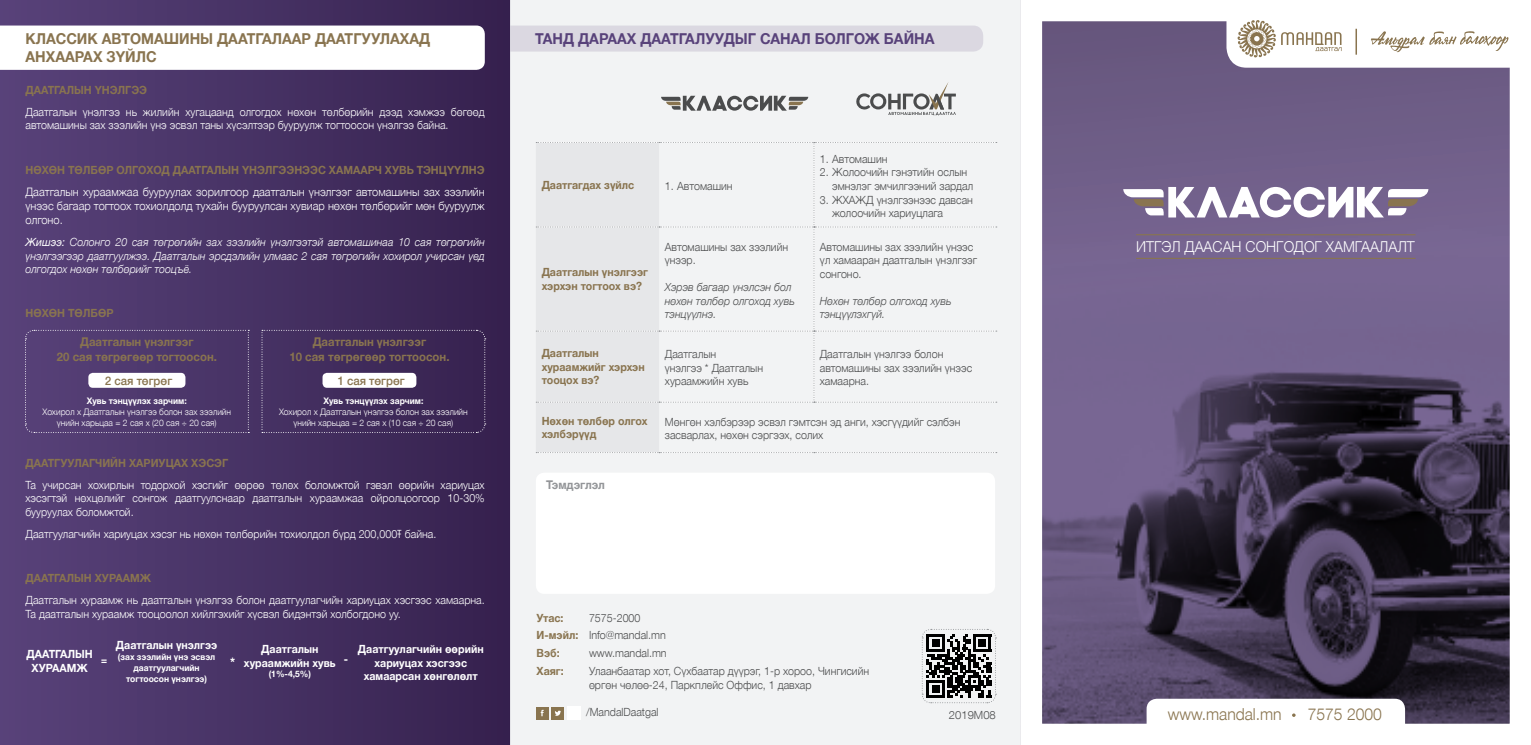
<style>
.page{position:relative;width:1531px;height:745px;background:#fff}
.page>*{position:absolute;margin:0;border:0;box-sizing:border-box;transform-origin:0 0}
.t1{font:300 16.5px "GEEKS Helvetica Neue";color:#89744f;scale:.95 1}
.t2{font:700 15px/18px "GEEKS Helvetica Neue Cyr";color:#89744f;scale:.95 1}
.t3{font:700 15px "GEEKS Helvetica Neue Cyr";color:#58427a;scale:.95 1}
.t4{font:300 15px "GEEKS Helvetica Neue";color:#fff;scale:.95 1}
.t5{font:700 13.05px "GEEKS Helvetica Neue";color:#fff;scale:.95 1}
.t6{font:700 12px "GEEKS Helvetica Neue";color:#89744f;scale:.95 1}
.t7{font:500 12px "GEEKS Helvetica Neue";color:#89744f;scale:.95 1}
.t8{font:700 12px "GEEKS Helvetica Neue";color:#939598;scale:.95 1}
.t9{font:300 11.7px/14px "GEEKS Helvetica Neue";color:#fff;text-align:justify;scale:.95 1}
.t10{font:300 11.25px/13.5px "GEEKS Helvetica Neue";color:#fff;scale:.95 1}
.t11{font:300 11.25px/13.5px "GEEKS Helvetica Neue";color:#4b4c4d;scale:.95 1}
.t12{font:700 11.25px/13.5px "GEEKS Helvetica Neue Cyr";color:#89744f;scale:.95 1}
.t13{font:italic 300 11.25px/13.5px "GEEKS Helvetica Neue";color:#fff;text-align:justify;scale:.95 1}
.t14{font:700 11.25px/13.5px "GEEKS Helvetica Neue";color:#fff;text-align:center;scale:.95 1}
.t15{font:italic 300 11.25px/13.5px "GEEKS Helvetica Neue";color:#4b4c4d;scale:.95 1}
.t16{font:700 11.25px "GEEKS Helvetica Neue";color:#89744f;scale:.95 1}
.t17{font:300 11.25px "GEEKS Helvetica Neue";color:#4b4c4d}
.t18{font:700 10.5px "GEEKS Helvetica Neue";color:#fff;scale:.95 1}
.t19{font:300 9px/10.8px "GEEKS Helvetica Neue";color:#fff;text-align:center;scale:.95 1}
.t20{font:700 9px/10.8px "GEEKS Helvetica Neue";color:#fff;text-align:center;scale:.95 1}
.s1{font-weight:400}
.s2{font-family:"MAK Helios";font-weight:400}
</style>
<div class="page">
<svg style="left:1043px;top:22px;width:466px;height:700px;background:#594c6e"></svg>
<div style="left:0;top:0;width:510px;height:744px;background:linear-gradient(to right,#59437a,#35214e)"></div>
<div style="left:510px;top:0;width:510px;height:744px;background:#f2f3f4"></div>
<div style="left:510px;top:26px;width:473px;height:26px;background:#dbd8e1"></div>
<div style="left:536px;top:472px;width:459px;height:121px;background:#fff;border-radius:9px"></div>
<svg style="left:536px;top:142px;width:461px;height:311px"></svg>
<div style="left:536px;top:706px;width:13px;height:13px;background:#89744f"></div>
<svg style="left:541px;top:709px;width:3px;height:6px"></svg>
<div style="left:551px;top:706px;width:13px;height:13px;background:#89744f"></div>
<svg style="left:555px;top:710px;width:6px;height:5px"></svg>
<svg style="left:0;top:26px;width:485px;height:44px"></svg>
<svg style="left:262px;top:329px;width:224px;height:104px;background:#4b3864"></svg>
<svg style="left:25px;top:329px;width:224px;height:104px;background:#5b4778"></svg>
<svg style="left:855px;top:82px;width:101px;height:33px"></svg>
<svg style="left:921px;top:628px;width:75px;height:75px"></svg>
<div style="left:932px;top:685px;width:7px;height:7px;background:#000"></div>
<svg style="left:1123px;top:187px;width:305px;height:30px"></svg>
<svg style="left:661px;top:96px;width:147px;height:15px"></svg>
<hr style="left:1136px;top:234px;width:279px;height:1px;background:#89744f">
<hr style="left:1136px;top:258px;width:279px;height:1px;background:#89744f">
<svg style="left:567px;top:706px;width:13px;height:13px"></svg>
<div style="left:1226px;top:0;width:305px;height:68px;background:#fff;border-radius:20px"></div>
<svg style="left:1371px;top:31px;width:138px;height:21px"></svg>
<svg style="left:1237px;top:20px;width:104px;height:38px"></svg>
<hr style="left:1355px;top:29px;width:2px;height:26px;background:#89744f">
<svg style="left:1146px;top:698px;width:259px;height:26px"></svg>
<p class="t2" style="left:26px;top:30px;width:427px">КЛАССИК АВТОМАШИНЫ ДААТГАЛААР ДААТГУУЛАХАД<br>АНХААРАХ ЗҮЙЛС</p>
<p class="t12" style="left:26px;top:83px;width:130px">ДААТГАЛЫН ҮНЭЛГЭЭ</p>
<p class="t10" style="left:26px;top:105px;width:485px">Даатгалын үнэлгээ нь жилийн хугацаанд олгогдох нөхөн төлбөрийн дээд хэмжээ бөгөөд автомашины зах зээлийн үнэ эсвэл таны хүсэлтээр бууруулж тогтоосон үнэлгээ байна.</p>
<p class="t12" style="left:26px;top:163px;width:485px">НӨХӨН ТӨЛБӨР ОЛГОХОД ДААТГАЛЫН ҮНЭЛГЭЭНЭЭС ХАМААРЧ ХУВЬ ТЭНЦҮҮЛНЭ</p>
<p class="t9" style="left:26px;top:185px;width:485px">Даатгалын хураамжаа бууруулах зорилгоор даатгалын үнэлгээг автомашины зах зээлийн үнээс багаар тогтоох тохиолдолд тухайн бууруулсан хувиар нөхөн төлбөрийг мөн бууруулж олгоно.</p>
<p class="t13" style="left:26px;top:235px;width:485px"><span class="s1">Жишээ:</span> Солонго 20 сая төгрөгийн зах зээлийн үнэлгээтэй автомашинаа 10 сая төгрөгийн үнэлгээгээр даатгуулжээ. Даатгалын эрсдэлийн улмаас 2 сая төгрөгийн хохирол учирсан үед олгогдох нөхөн төлбөрийг тооцъё.</p>
<p class="t16" style="left:26px;top:307px;width:94px">НӨХӨН ТӨЛБӨР</p>
<p class="t6" style="left:80px;top:335px;width:121px">Даатгалын үнэлгээг</p>
<p class="t6" style="left:57px;top:350px;width:170px">20 сая төгрөгөөр тогтоосон.</p>
<p class="t6" style="left:313px;top:335px;width:121px">Даатгалын үнэлгээг</p>
<p class="t6" style="left:289px;top:350px;width:170px">10 сая төгрөгөөр тогтоосон.</p>
<p class="t7" style="left:105px;top:373px;width:72px">2 сая төгрөг</p>
<p class="t7" style="left:337px;top:373px;width:72px">1 сая төгрөг</p>
<p class="t20" style="left:87px;top:395px;width:107px">Хувь тэнцүүлэх зарчим:</p>
<p class="t19" style="left:42px;top:406px;width:200px">Хохирол х Даатгалын үнэлгээ болон зах зээлийн үнийн харьцаа = 2 сая х (20 сая ÷ 20 сая)</p>
<p class="t20" style="left:323px;top:395px;width:107px">Хувь тэнцүүлэх зарчим:</p>
<p class="t19" style="left:279px;top:406px;width:200px">Хохирол х Даатгалын үнэлгээ болон зах зээлийн үнийн харьцаа = 2 сая х (10 сая ÷ 20 сая)</p>
<p class="t12" style="left:26px;top:456px;width:215px">ДААТГУУЛАГЧИЙН ХАРИУЦАХ ХЭСЭГ</p>
<p class="t10" style="left:26px;top:478px;width:485px;text-align:justify">Та учирсан хохирлын тодорхой хэсгийг өөрөө төлөх боломжтой гэвэл өөрийн хариуцах хэсэгтэй нөхцөлийг сонгож даатгуулснаар даатгалын хураамжаа ойролцоогоор 10-30% бууруулах боломжтой.</p>
<p class="t10" style="left:26px;top:527px;width:434px">Даатгуулагчийн хариуцах хэсэг нь нөхөн төлбөрийн тохиолдол бүрд 200,000<span class="s2">₮</span> байна.</p>
<p class="t12" style="left:26px;top:571px;width:134px">ДААТГАЛЫН ХУРААМЖ</p>
<p class="t10" style="left:26px;top:593px;width:485px">Даатгалын хураамж нь даатгалын үнэлгээ болон даатгуулагчийн хариуцах хэсгээс хамаарна.<br>Та даатгалын хураамж тооцоолол хийлгэхийг хүсвэл бидэнтэй холбогдоно уу.</p>
<p class="t14" style="left:27px;top:647px;width:71px">ДААТГАЛЫН</p>
<p class="t14" style="left:32px;top:660px;width:61px">ХУРААМЖ</p>
<p class="t18" style="left:101px;top:654px;width:8px">=</p>
<p class="t14" style="left:116px;top:638px;width:108px">Даатгалын үнэлгээ</p>
<p class="t20" style="left:118px;top:651px;width:104px">(зах зээлийн үнэ эсвэл</p>
<p class="t20" style="left:126px;top:662px;width:87px">даатгуулагчийн тогтоосон үнэлгээ)</p>
<p class="t5" style="left:230px;top:655px;width:7px">*</p>
<p class="t14" style="left:244px;top:642px;width:98px">Даатгалын хураамжийн хувь</p>
<p class="t20" style="left:269px;top:668px;width:46px">(1%-4,5%)</p>
<p class="t14" style="left:344px;top:652px;width:6px">-</p>
<p class="t14" style="left:358px;top:642px;width:134px">Даатгуулагчийн өөрийн хариуцах хэсгээс хамаарсан хөнгөлөлт</p>
<p class="t3" style="left:535px;top:30px;width:422px">ТАНД ДАРААХ ДААТГАЛУУДЫГ САНАЛ БОЛГОЖ БАЙНА</p>
<p class="t12" style="left:542px;top:178px;width:99px">Даатгагдах зүйлс</p>
<p class="t11" style="left:665px;top:179px;width:73px">1. Автомашин</p>
<p class="t12" style="left:542px;top:265px;width:113px">Даатгалын үнэлгээг хэрхэн тогтоох вэ?</p>
<p class="t11" style="left:665px;top:240px;width:131px">Автомашины зах зээлийн үнээр.</p>
<p class="t15" style="left:665px;top:280px;width:138px">Хэрэв багаар үнэлсэн бол нөхөн төлбөр олгоход хувь тэнцүүлнэ.</p>
<p class="t12" style="left:542px;top:346px;width:110px">Даатгалын хураамжийг хэрхэн тооцох вэ?</p>
<p class="t11" style="left:665px;top:347px;width:56px">Даатгалын</p>
<p class="t11" style="left:665px;top:361px;width:105px">үнэлгээ * Даатгалын хураамжийн хувь</p>
<p class="t11" style="left:820px;top:152px;width:73px">1. Автомашин</p>
<p class="t11" style="left:832px;top:166px;width:150px;text-indent:-12px">2. Жолоочийн гэнэтийн ослын эмнэлэг эмчилгээний зардал</p>
<p class="t11" style="left:832px;top:193px;width:150px;text-indent:-12px">3. ЖХАЖД үнэлгээнээс давсан жолоочийн хариуцлага</p>
<p class="t11" style="left:820px;top:240px;width:167px">Автомашины зах зээлийн үнээс үл хамааран даатгалын үнэлгээг сонгоно.</p>
<p class="t15" style="left:820px;top:294px;width:140px">Нөхөн төлбөр олгоход хувь тэнцүүлэхгүй.</p>
<p class="t11" style="left:820px;top:347px;width:162px">Даатгалын үнэлгээ болон автомашины зах зээлийн үнээс хамаарна.</p>
<p class="t12" style="left:542px;top:414px;width:113px">Нөхөн төлбөр олгох хэлбэрүүд</p>
<p class="t11" style="left:665px;top:415px;width:313px">Мөнгөн хэлбэрээр эсвэл гэмтсэн эд анги, хэсгүүдийг сэлбэн засварлах, нөхөн сэргээх, солих</p>
<p class="t8" style="left:546px;top:477px;width:63px">Тэмдэглэл</p>
<p class="t16" style="left:536px;top:611px;width:30px">Утас:</p>
<p class="t16" style="left:536px;top:629px;width:45px">И-мэйл:</p>
<p class="t16" style="left:536px;top:646px;width:26px">Вэб:</p>
<p class="t16" style="left:536px;top:664px;width:30px">Хаяг:</p>
<p class="t11" style="left:589px;top:610px;width:56px">7575-2000</p>
<p class="t11" style="left:589px;top:628px;width:82px">Info@mandal.mn</p>
<p class="t11" style="left:589px;top:646px;width:83px">www.mandal.mn</p>
<p class="t11" style="left:589px;top:664px;width:296px">Улаанбаатар хот, Сүхбаатар дүүрэг, 1-р хороо, Чингисийн өргөн чөлөө-24, Паркплейс Оффис, 1 давхар</p>
<p class="t11" style="left:586px;top:705px;width:78px">/MandalDaatgal</p>
<p class="t17" style="left:949px;top:708px;width:48px">2019M08</p>
<p class="t4" style="left:1136px;top:238px;width:295px">ИТГЭЛ ДААСАН СОНГОДОГ ХАМГААЛАЛТ</p>
<p class="t1" style="left:1168px;top:704px;width:121px">www.mandal.mn</p>
<p class="t1" style="left:1308px;top:704px;width:79px">7575 2000</p>
</div>
